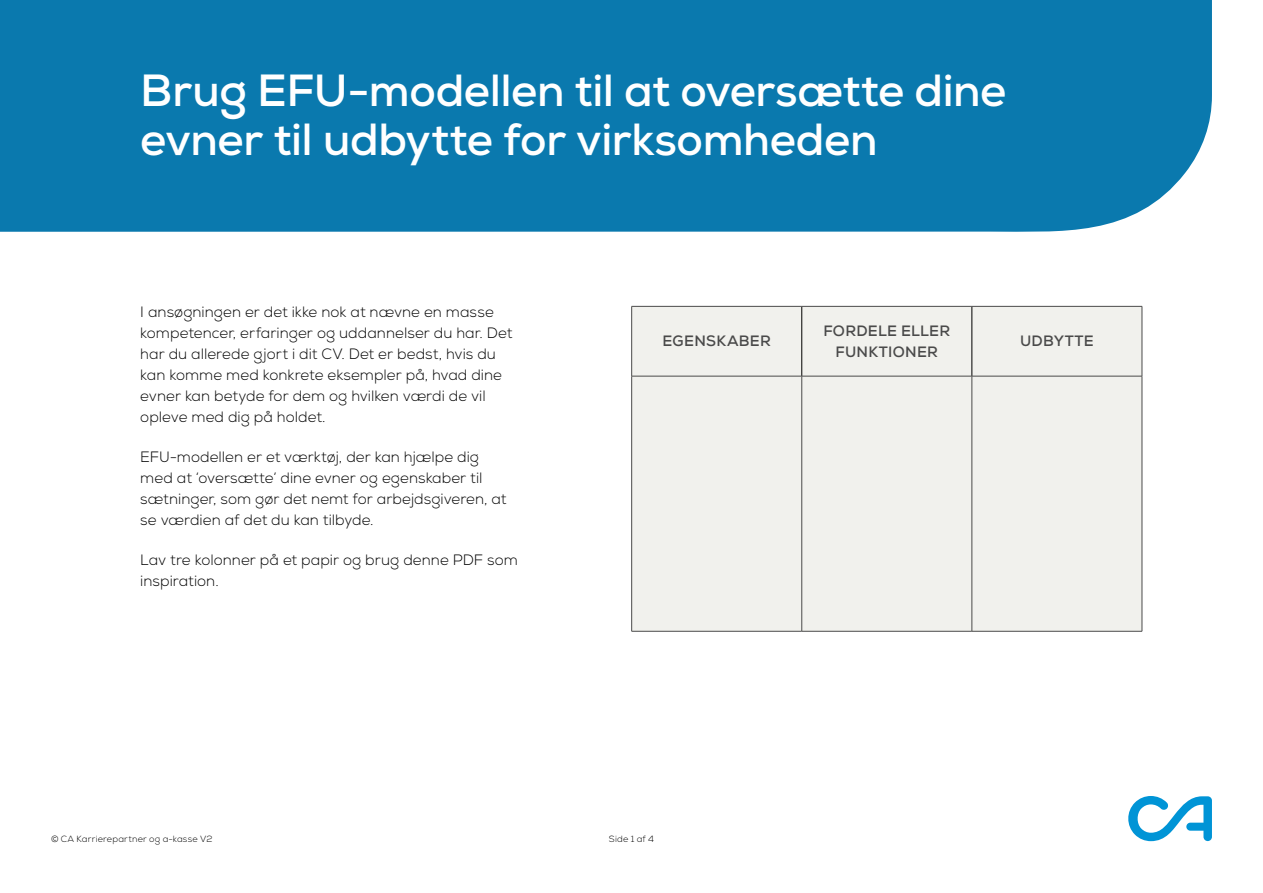
<style>
.page{position:relative;width:1263px;height:893px;background:#fff}
.page>*{position:absolute;margin:0;border:0;box-sizing:border-box;transform-origin:0 0}
.Overskrift_logo_blue{font:700 45px/49.5px "Nexa";letter-spacing:-.005em;color:#fff}
.Brødtekster_-_10_pkt_-_SORT{font:300 15px/21px "Nexa";letter-spacing:.005em;color:#000}
.Sidehoved_2{font:700 15px/21px "Nexa";letter-spacing:.02em;color:#4a4a4a;text-align:center}
.Note{font:300 9px "Nexa";letter-spacing:.025em;color:#000}
</style>
<div class="page">
<svg style="left:1128px;top:796px;width:84px;height:45px"></svg>
<div style="left:0;top:0;width:1212px;height:232px;background:#0a79ae"></div>
<div style="left:632px;top:307px;width:510px;height:69px;background:#f1f1ed"></div>
<div style="left:632px;top:377px;width:510px;height:254px;background:#f1f1ed"></div>
<hr style="left:801px;top:307px;width:1px;height:69px;background:#000">
<hr style="left:972px;top:307px;width:1px;height:69px;background:#000">
<hr style="left:631px;top:306px;width:171px;height:1px;background:#4a4a4a">
<hr style="left:631px;top:307px;width:1px;height:69px;background:#4a4a4a">
<hr style="left:802px;top:306px;width:170px;height:1px;background:#4a4a4a">
<hr style="left:972px;top:306px;width:170px;height:1px;background:#4a4a4a">
<hr style="left:1142px;top:307px;width:1px;height:69px;background:#4a4a4a">
<hr style="left:631px;top:376px;width:171px;height:1px;background:#4a4a4a">
<hr style="left:631px;top:376px;width:1px;height:255px;background:#4a4a4a">
<hr style="left:802px;top:376px;width:170px;height:1px;background:#4a4a4a">
<hr style="left:972px;top:376px;width:170px;height:1px;background:#4a4a4a">
<hr style="left:1142px;top:376px;width:1px;height:255px;background:#4a4a4a">
<hr style="left:631px;top:631px;width:171px;height:1px;background:#4a4a4a">
<hr style="left:802px;top:631px;width:170px;height:1px;background:#4a4a4a">
<hr style="left:972px;top:631px;width:170px;height:1px;background:#4a4a4a">
<hr style="left:801px;top:376px;width:1px;height:255px;background:#4a4a4a">
<hr style="left:972px;top:376px;width:1px;height:255px;background:#4a4a4a">
<p class="Overskrift_logo_blue" style="left:140px;top:66px;width:868px">Brug EFU-modellen til at oversætte dine evner til udbytte for virksomheden</p>
<p class="Brødtekster_-_10_pkt_-_SORT" style="left:140px;top:301px;width:373px">I ansøgningen er det ikke nok at nævne en masse kompetencer, erfaringer og uddannelser du har. Det har du allerede gjort i dit CV. Det er bedst, hvis du kan komme med konkrete eksempler på, hvad dine evner kan betyde for dem og hvilken værdi de vil opleve med dig på holdet.</p>
<p class="Brødtekster_-_10_pkt_-_SORT" style="left:140px;top:447px;width:368px">EFU-modellen er et værktøj, der kan hjælpe dig med at ‘oversætte’ dine evner og egenskaber til sætninger, som gør det nemt for arbejdsgiveren, at se værdien af det du kan tilbyde.</p>
<p class="Brødtekster_-_10_pkt_-_SORT" style="left:140px;top:550px;width:379px">Lav tre kolonner på et papir og brug denne PDF som inspiration.</p>
<p class="Sidehoved_2" style="left:662px;top:331px;width:110px">EGENSKABER</p>
<p class="Sidehoved_2" style="left:823px;top:320px;width:128px">FORDELE ELLER<br>FUNKTIONER</p>
<p class="Sidehoved_2" style="left:1020px;top:331px;width:75px">UDBYTTE</p>
<p class="Note" style="left:51px;top:834px;width:163px">© CA Karrierepartner og a-kasse V2</p>
<p class="Note" style="left:609px;top:834px;width:47px">Side 1 af 4</p>
</div>
